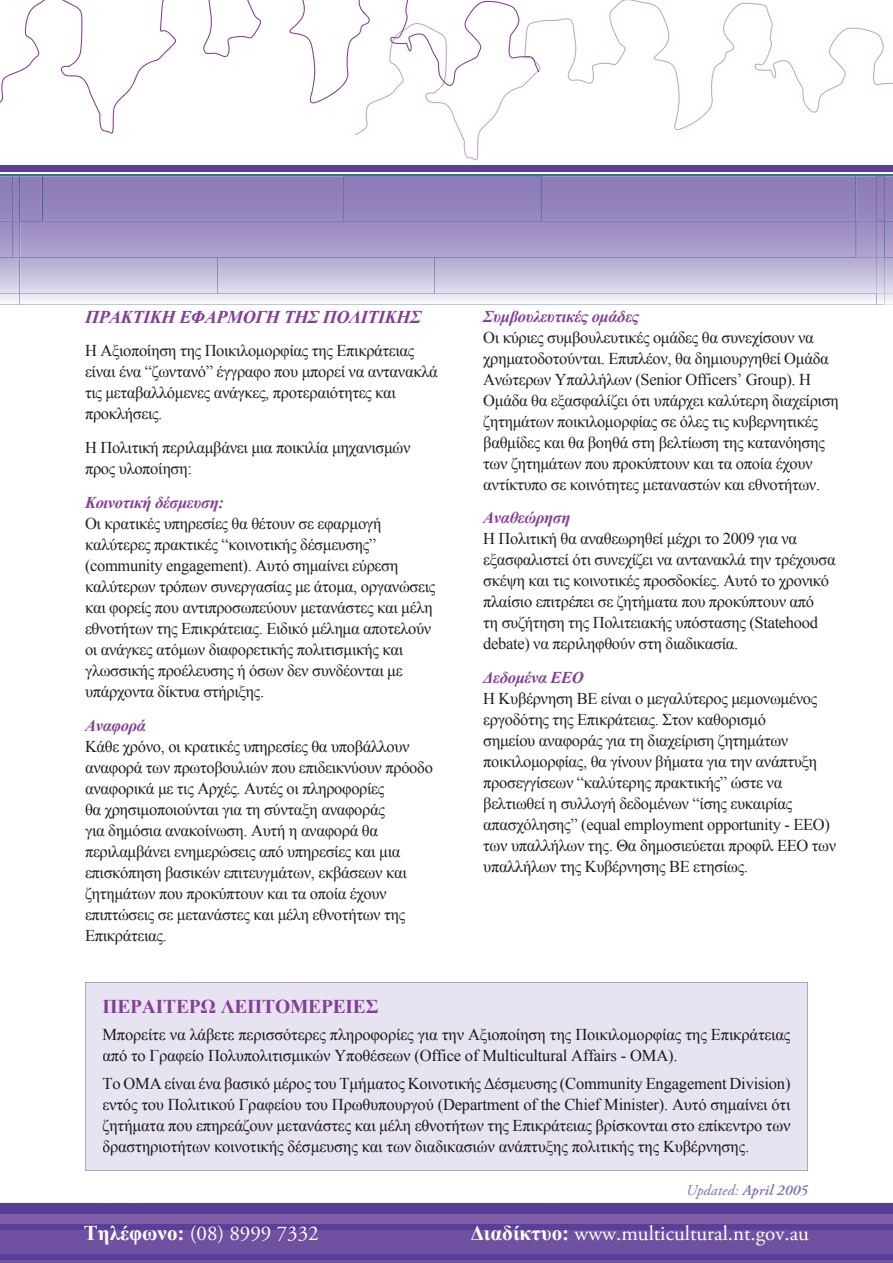
<style>
.page{position:relative;width:893px;height:1263px;background:#fff}
.page>*{position:absolute;margin:0;border:0;box-sizing:border-box;transform-origin:0 0}
.t1{font:21px "Adobe Garamond Pro";color:#fff}
.t2{font:700 19.5px "Times New Roman";letter-spacing:-.01em;color:#853e97}
.t3{font:italic 700 18px "Times New Roman";letter-spacing:-.02em;color:#853e97}
.t4{font:16.5px/21px "Times New Roman";letter-spacing:-.02em;color:#231f20}
.t5{font:16.5px/21px "Times New Roman";letter-spacing:-.01em;color:#1d171c}
.t6{font:italic 700 16.5px "Times New Roman";letter-spacing:-.02em;color:#853e97}
.t7{font:italic 600 15px "Adobe Garamond Pro";letter-spacing:.01em;color:#806cb1}
.s1{font-weight:400}
.s2{font-family:"Times New Roman";font-weight:700}
</style>
<div class="page">
<div style="left:0;top:1203px;width:893px;height:60px;background:#593f99"></div>
<div style="left:0;top:1214px;width:893px;height:9px;background:#805fa8"></div>
<hr style="left:0;top:1261px;width:893px;height:2px;background:#7354a2">
<div style="left:0;top:1230px;width:893px;height:24px;background:#6f50a1"></div>
<div style="left:85px;top:982px;width:723px;height:189px;background:#e7e3f1"></div>
<hr style="left:0;top:174px;width:893px;height:2px;background:#29799b">
<div style="left:0;top:166px;width:893px;height:5px;background:#593f99"></div>
<svg style="left:0;top:176px;width:893px;height:129px;background:#ada2cd"></svg>
<svg style="left:0;top:0;width:355px;height:134px"></svg>
<svg style="left:355px;top:0;width:538px;height:160px"></svg>
<svg style="left:392px;top:30px;width:147px;height:53px"></svg>
<p class="t3" style="left:85px;top:304px;width:338px">ΠΡΑΚΤΙΚΗ ΕΦΑΡΜΟΓΗ ΤΗΣ ΠΟΛΙΤΙΚΗΣ</p>
<p class="t4" style="left:85px;top:340px;width:354px">Η Αξιοποίηση της Ποικιλομορφίας της Επικράτειας είναι ένα “ζωντανό” έγγραφο που μπορεί να αντανακλά τις μεταβαλλόμενες ανάγκες, προτεραιότητες και προκλήσεις.</p>
<p class="t4" style="left:85px;top:437px;width:327px">Η Πολιτική περιλαμβάνει μια ποικιλία μηχανισμών προς υλοποίηση:</p>
<p class="t6" style="left:85px;top:491px;width:140px">Κοινοτική δέσμευση:</p>
<p class="t4" style="left:85px;top:513px;width:352px">Οι κρατικές υπηρεσίες θα θέτουν σε εφαρμογή καλύτερες πρακτικές “κοινοτικής δέσμευσης” (community engagement). Αυτό σημαίνει εύρεση καλύτερων τρόπων συνεργασίας με άτομα, οργανώσεις και φορείς που αντιπροσωπεύουν μετανάστες και μέλη εθνοτήτων της Επικράτειας. Ειδικό μέλημα αποτελούν οι ανάγκες ατόμων διαφορετικής πολιτισμικής και γλωσσικής προέλευσης ή όσων δεν συνδέονται με υπάρχοντα δίκτυα στήριξης.</p>
<p class="t6" style="left:85px;top:714px;width:63px">Αναφορά</p>
<p class="t4" style="left:85px;top:735px;width:349px">Κάθε χρόνο, οι κρατικές υπηρεσίες θα υποβάλλουν αναφορά των πρωτοβουλιών που επιδεικνύουν πρόοδο αναφορικά με τις Αρχές. Αυτές οι πληροφορίες<br>θα χρησιμοποιούνται για τη σύνταξη αναφοράς<br>για δημόσια ανακοίνωση. Αυτή η αναφορά θα περιλαμβάνει ενημερώσεις από υπηρεσίες και μια επισκόπηση βασικών επιτευγμάτων, εκβάσεων και ζητημάτων που προκύπτουν και τα οποία έχουν επιπτώσεις σε μετανάστες και μέλη εθνοτήτων της Επικράτειας.</p>
<p class="t6" style="left:483px;top:305px;width:157px">Συμβουλευτικές ομάδες</p>
<p class="t4" style="left:483px;top:326px;width:357px">Οι κύριες συμβουλευτικές ομάδες θα συνεχίσουν να χρηματοδοτούνται. Επιπλέον, θα δημιουργηθεί Ομάδα Ανώτερων Υπαλλήλων (Senior Officers’ Group). Η Ομάδα θα εξασφαλίζει ότι υπάρχει καλύτερη διαχείριση ζητημάτων ποικιλομορφίας σε όλες τις κυβερνητικές βαθμίδες και θα βοηθά στη βελτίωση της κατανόησης των ζητημάτων που προκύπτουν και τα οποία έχουν αντίκτυπο σε κοινότητες μεταναστών και εθνοτήτων.</p>
<p class="t6" style="left:483px;top:506px;width:89px">Αναθεώρηση</p>
<p class="t4" style="left:483px;top:528px;width:354px">Η Πολιτική θα αναθεωρηθεί μέχρι το 2009 για να εξασφαλιστεί ότι συνεχίζει να αντανακλά την τρέχουσα σκέψη και τις κοινοτικές προσδοκίες. Αυτό το χρονικό πλαίσιο επιτρέπει σε ζητήματα που προκύπτουν από<br>τη συζήτηση της Πολιτειακής υπόστασης (Statehood debate) να περιληφθούν στη διαδικασία.</p>
<p class="t6" style="left:483px;top:666px;width:102px">Δεδομένα EEO</p>
<p class="t4" style="left:483px;top:688px;width:354px">Η Κυβέρνηση ΒΕ είναι ο μεγαλύτερος μεμονωμένος εργοδότης της Επικράτειας. Στον καθορισμό<br>σημείου αναφοράς για τη διαχείριση ζητημάτων ποικιλομορφίας, θα γίνουν βήματα για την ανάπτυξη προσεγγίσεων “καλύτερης πρακτικής” ώστε να βελτιωθεί η συλλογή δεδομένων “ίσης ευκαιρίας απασχόλησης” (equal employment opportunity - EEO) των υπαλλήλων της. Θα δημοσιεύεται προφίλ EEO των υπαλλήλων της Κυβέρνησης ΒΕ ετησίως.</p>
<p class="t2" style="left:102px;top:993px;width:278px">ΠΕΡΑΙΤΕΡΩ ΛΕΠΤΟΜΕΡΕΙΕΣ</p>
<p class="t5" style="left:102px;top:1024px;width:690px">Μπορείτε να λάβετε περισσότερες πληροφορίες για την Αξιοποίηση της Ποικιλομορφίας της Επικράτειας από το Γραφείο Πολυπολιτισμικών Υποθέσεων (Office of Multicultural Affairs - OMA).</p>
<p class="t5" style="left:102px;top:1072px;width:690px;text-align:justify">Το OMA είναι ένα βασικό μέρος του Τμήματος Κοινοτικής Δέσμευσης (Community Engagement Division) εντός του Πολιτικού Γραφείου του Πρωθυπουργού (Department of the Chief Minister). Αυτό σημαίνει ότι ζητήματα που επηρεάζουν μετανάστες και μέλη εθνοτήτων της Επικράτειας βρίσκονται στο επίκεντρο των δραστηριοτήτων κοινοτικής δέσμευσης και των διαδικασιών ανάπτυξης πολιτικής της Κυβέρνησης.</p>
<p class="t7" style="left:686px;top:1181px;width:123px"><span class="s1">Updated:</span> April 2005</p>
<p class="t1" style="left:84px;top:1220px;width:236px"><span class="s2">Τηλέφωνο:</span> (08) 8999 7332</p>
<p class="t1" style="left:471px;top:1220px;width:340px"><span class="s2">Διαδίκτυο:</span> www.multicultural.nt.gov.au</p>
</div>
